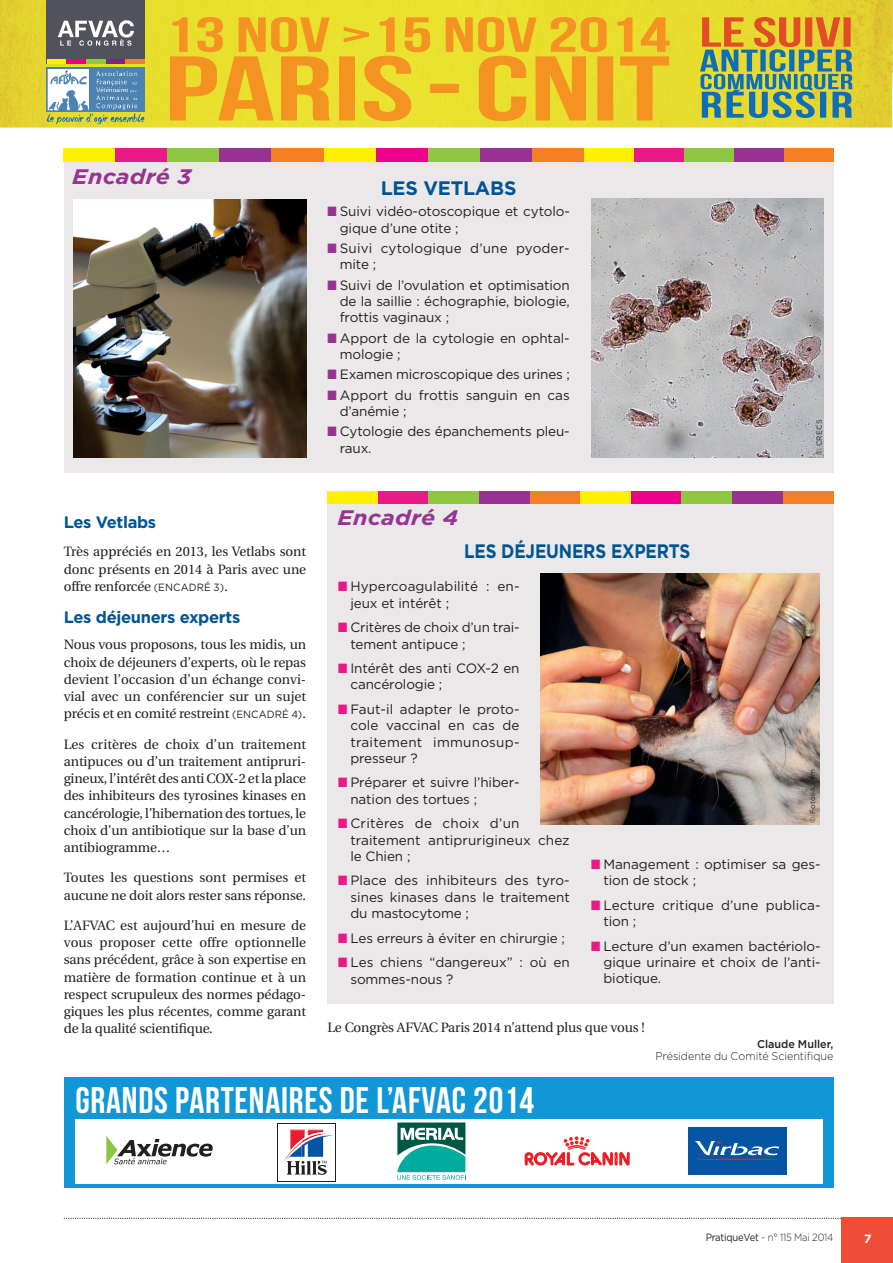
<style>
.page{position:relative;width:893px;height:1263px;background:#fff}
.page>*{position:absolute;margin:0;border:0;box-sizing:border-box;transform-origin:0 0}
.t1{font:36.9px "Bebas Neue";letter-spacing:.02em;color:#fff}
.t2{font:italic 700 21px "Gotham";letter-spacing:.01em;color:#983293;scale:1.11 1}
.t3{font:700 19.5px "Gotham";letter-spacing:-.01em;color:#005594;scale:.87 1}
.t4{font:700 19.5px "Gotham";letter-spacing:-.01em;color:#005594}
.t5{font:700 16.5px "Gotham";letter-spacing:-.02em;color:#005594}
.t6{font:13.5px/16.2px "Gotham";letter-spacing:-.01em;color:#231f20}
.t7{font:13.5px/17.2px "Utopia";letter-spacing:-.01em;color:#231f20;text-align:justify}
.t8{font:13.5px/16.2px "Gotham";letter-spacing:.01em;color:#231f20}
.t9{font:700 12px "Gotham";color:#fff}
.t10{font:300 11.25px/12px "Gotham";letter-spacing:-.005em;color:#231f20;text-align:right;scale:.96 1}
.t11{font:300 10.5px "Gotham";letter-spacing:-.02em;color:#231f20;scale:.9 1}
.t12{font:7.35px "Gotham";letter-spacing:.04em;color:#231f20}
.s1{font-family:"Gotham";font-size:10.5px}
.s2{color:#983293}
.s3{color:#e91987}
.s4{font-weight:500}
.s5{font-weight:400}
</style>
<div class="page">
<div style="left:842px;top:1218px;width:51px;height:45px;background:#ef4d35"></div>
<svg style="left:64px;top:1218px;width:777px;height:1px"></svg>
<img style="left:0;top:0;width:893px;height:128px">
<svg style="left:170px;top:17px;width:500px;height:104px"></svg>
<svg style="left:700px;top:17px;width:153px;height:101px"></svg>
<img style="left:47px;top:68px;width:97px;height:43px">
<svg style="left:47px;top:113px;width:97px;height:11px"></svg>
<div style="left:47px;top:0;width:98px;height:64px;background:#52525d"></div>
<svg style="left:58px;top:20px;width:76px;height:26px"></svg>
<div style="left:47px;top:59px;width:19px;height:5px;background:#fff101"></div>
<div style="left:66px;top:59px;width:20px;height:5px;background:#ed0277"></div>
<div style="left:86px;top:59px;width:20px;height:5px;background:#8ec741"></div>
<div style="left:106px;top:59px;width:20px;height:5px;background:#7b287e"></div>
<div style="left:125px;top:59px;width:20px;height:5px;background:#f47f28"></div>
<div style="left:64px;top:1077px;width:769px;height:111px;background:#1197d6"></div>
<div style="left:76px;top:1120px;width:747px;height:64px;background:#fff"></div>
<svg style="left:106px;top:1136px;width:107px;height:28px"></svg>
<svg style="left:277px;top:1123px;width:59px;height:58px"></svg>
<div style="left:278px;top:1124px;width:57px;height:56px;background:#fff"></div>
<svg style="left:290px;top:1129px;width:11px;height:9px"></svg>
<svg style="left:287px;top:1161px;width:40px;height:14px"></svg>
<svg style="left:397px;top:1122px;width:69px;height:58px"></svg>
<svg style="left:525px;top:1136px;width:105px;height:30px"></svg>
<div style="left:689px;top:1127px;width:98px;height:48px;background:#0155a2"></div>
<hr style="left:695px;top:1158px;width:86px;height:2px;background:#ee1d23;border-radius:50%">
<svg style="left:695px;top:1141px;width:84px;height:14px"></svg>
<div style="left:64px;top:157px;width:769px;height:316px;background:#eae8e8"></div>
<div style="left:327px;top:496px;width:506px;height:507px;background:#eae8e8"></div>
<img style="left:540px;top:573px;width:279px;height:251px">
<div style="left:327px;top:491px;width:51px;height:13px;background:#fff101"></div>
<div style="left:378px;top:491px;width:51px;height:13px;background:#e91987"></div>
<div style="left:429px;top:491px;width:50px;height:13px;background:#8ec741"></div>
<div style="left:479px;top:491px;width:51px;height:13px;background:#983293"></div>
<div style="left:530px;top:491px;width:50px;height:13px;background:#f47f24"></div>
<div style="left:580px;top:491px;width:51px;height:13px;background:#fff101"></div>
<div style="left:631px;top:491px;width:51px;height:13px;background:#ed028c"></div>
<div style="left:682px;top:491px;width:50px;height:13px;background:#8ec741"></div>
<div style="left:732px;top:491px;width:51px;height:13px;background:#983293"></div>
<div style="left:783px;top:491px;width:50px;height:13px;background:#f47f24"></div>
<img style="left:591px;top:199px;width:233px;height:258px">
<img style="left:73px;top:200px;width:233px;height:257px">
<div style="left:64px;top:149px;width:52px;height:13px;background:#fff101"></div>
<div style="left:116px;top:149px;width:52px;height:13px;background:#e91987"></div>
<div style="left:168px;top:149px;width:52px;height:13px;background:#8ec741"></div>
<div style="left:220px;top:149px;width:52px;height:13px;background:#983293"></div>
<div style="left:272px;top:149px;width:52px;height:13px;background:#f47f24"></div>
<div style="left:324px;top:149px;width:52px;height:13px;background:#fff101"></div>
<div style="left:376px;top:149px;width:52px;height:13px;background:#ed028c"></div>
<div style="left:428px;top:149px;width:52px;height:13px;background:#8ec741"></div>
<div style="left:480px;top:149px;width:52px;height:13px;background:#983293"></div>
<div style="left:532px;top:149px;width:52px;height:13px;background:#f47f24"></div>
<div style="left:584px;top:149px;width:50px;height:13px;background:#fff101"></div>
<div style="left:634px;top:149px;width:50px;height:13px;background:#e91987"></div>
<div style="left:684px;top:149px;width:50px;height:13px;background:#8ec741"></div>
<div style="left:734px;top:149px;width:50px;height:13px;background:#983293"></div>
<div style="left:784px;top:149px;width:49px;height:13px;background:#f47f24"></div>
<img style="left:301px;top:1129px;width:32px;height:28px">
<img style="left:283px;top:1138px;width:18px;height:24px">
<p class="t2" style="left:72px;top:164px;width:109px">Encadré 3</p>
<p class="t5" style="left:64px;top:516px;width:94px">Les Vetlabs</p>
<p class="t7" style="left:64px;top:544px;width:244px">Très appréciés en 2013, les Vetlabs sont donc présents en 2014 à Paris avec une offre renforcée <span class="s1">(ENCADRÉ 3)</span>.</p>
<p class="t5" style="left:64px;top:611px;width:178px">Les déjeuners experts</p>
<p class="t7" style="left:64px;top:637px;width:244px">Nous vous proposons, tous les midis, un choix de déjeuners d’experts, où le repas devient l’occasion d’un échange convi&shy;vial avec un conférencier sur un sujet précis et en comité restreint <span class="s1">(ENCADRÉ 4)</span>.</p>
<p class="t7" style="left:64px;top:736px;width:244px">Les critères de choix d’un traitement antipuces ou d’un traitement antipruri&shy;gineux, l’intérêt des anti COX-2 et la place des inhibiteurs des tyrosines kinases en cancérologie, l’hibernation des tortues, le choix d’un antibiotique sur la base d’un antibiogramme…</p>
<p class="t7" style="left:64px;top:870px;width:244px">Toutes les questions sont permises et aucune ne doit alors rester sans réponse.</p>
<p class="t7" style="left:64px;top:918px;width:244px">L’AFVAC est aujourd’hui en mesure de vous proposer cette offre optionnelle sans précédent, grâce à son expertise en matière de formation continue et à un respect scrupuleux des normes pédago&shy;giques les plus récentes, comme garant de la qualité scientifique.</p>
<p class="t4" style="left:381px;top:181px;width:137px">LES VETLABS</p>
<p class="t6" style="left:340px;top:204px;width:232px;text-indent:-12px"><span class="s2">■</span> Suivi vidéo-otoscopique et cytolo&shy;gique d’une otite ;</p>
<p class="t8" style="left:340px;top:241px;width:231px;text-indent:-12px"><span class="s2">■</span> Suivi cytologique d’une pyoder&shy;mite ;</p>
<p class="t6" style="left:340px;top:278px;width:231px;text-align:justify;text-indent:-12px"><span class="s2">■</span> Suivi de l’ovulation et optimisation de la saillie : échographie, biologie, frottis vaginaux ;</p>
<p class="t6" style="left:340px;top:331px;width:231px;text-indent:-12px"><span class="s2">■</span> Apport de la cytologie en ophtal&shy;mologie ;</p>
<p class="t6" style="left:327px;top:367px;width:244px"><span class="s2">■</span> Examen microscopique des urines ;</p>
<p class="t6" style="left:340px;top:388px;width:231px;text-indent:-12px"><span class="s2">■</span> Apport du frottis sanguin en cas d’anémie ;</p>
<p class="t6" style="left:340px;top:424px;width:231px;text-indent:-12px"><span class="s2">■</span> Cytologie des épanchements pleu&shy;raux.</p>
<p class="t2" style="left:338px;top:505px;width:110px">Encadré 4</p>
<p class="t3" style="left:464px;top:544px;width:261px">LES DÉJEUNERS EXPERTS</p>
<p class="t12" style="left:816px;top:455px;width:37px;rotate:-90deg">© CRECS</p>
<p class="t6" style="left:350px;top:579px;width:171px;text-indent:-12px"><span class="s3">■</span> Hypercoagulabilité : en&shy;jeux et intérêt ;</p>
<p class="t6" style="left:350px;top:620px;width:171px;text-indent:-12px"><span class="s3">■</span> Critères de choix d’un trai&shy;tement antipuce ;</p>
<p class="t6" style="left:350px;top:661px;width:171px;text-indent:-12px"><span class="s3">■</span> Intérêt des anti COX-2 en cancérologie ;</p>
<p class="t6" style="left:350px;top:702px;width:171px;text-align:justify;text-indent:-12px"><span class="s3">■</span> Faut-il adapter le proto&shy;cole vaccinal en cas de traitement immunosup&shy;presseur ?</p>
<p class="t6" style="left:350px;top:775px;width:171px;text-indent:-12px"><span class="s3">■</span> Préparer et suivre l’hiber&shy;nation des tortues ;</p>
<p class="t6" style="left:350px;top:816px;width:221px;text-indent:-12px"><span class="s3">■</span> Critères de choix d’un traitement antiprurigineux chez le Chien ;</p>
<p class="t6" style="left:350px;top:873px;width:221px;text-align:justify;text-indent:-12px"><span class="s3">■</span> Place des inhibiteurs des tyro&shy;sines kinases dans le traitement du mastocytome ;</p>
<p class="t6" style="left:338px;top:931px;width:228px"><span class="s3">■</span> Les erreurs à éviter en chirurgie ;</p>
<p class="t6" style="left:350px;top:955px;width:221px;text-indent:-12px"><span class="s3">■</span> Les chiens “dangereux” : où en sommes-nous ?</p>
<p class="t12" style="left:810px;top:823px;width:56px;rotate:-90deg">© Fotolia.com</p>
<p class="t6" style="left:603px;top:857px;width:219px;text-indent:-12px"><span class="s3">■</span> Management : optimiser sa ges&shy;tion de stock ;</p>
<p class="t6" style="left:603px;top:898px;width:219px;text-indent:-12px"><span class="s3">■</span> Lecture critique d’une publica&shy;tion ;</p>
<p class="t6" style="left:603px;top:939px;width:219px;text-align:justify;text-indent:-12px"><span class="s3">■</span> Lecture d’un examen bactériolo&shy;gique urinaire et choix de l’anti&shy;biotique.</p>
<p class="t7" style="left:327px;top:1020px;width:319px">Le Congrès AFVAC Paris 2014 n’attend plus que vous !</p>
<p class="t10" style="left:655px;top:1038px;width:187px"><span class="s4">Claude Muller,<br></span>Présidente du Comité Scientifique</p>
<p class="t1" style="left:76px;top:1079px;width:460px">GRANDS PARTENAIRES DE L’AFVAC 2014</p>
<p class="t11" style="left:706px;top:1231px;width:143px"><span class="s5">PratiqueVet</span> - n° 115 Mai 2014</p>
<p class="t9" style="left:864px;top:1234px;width:9px">7</p>
</div>
